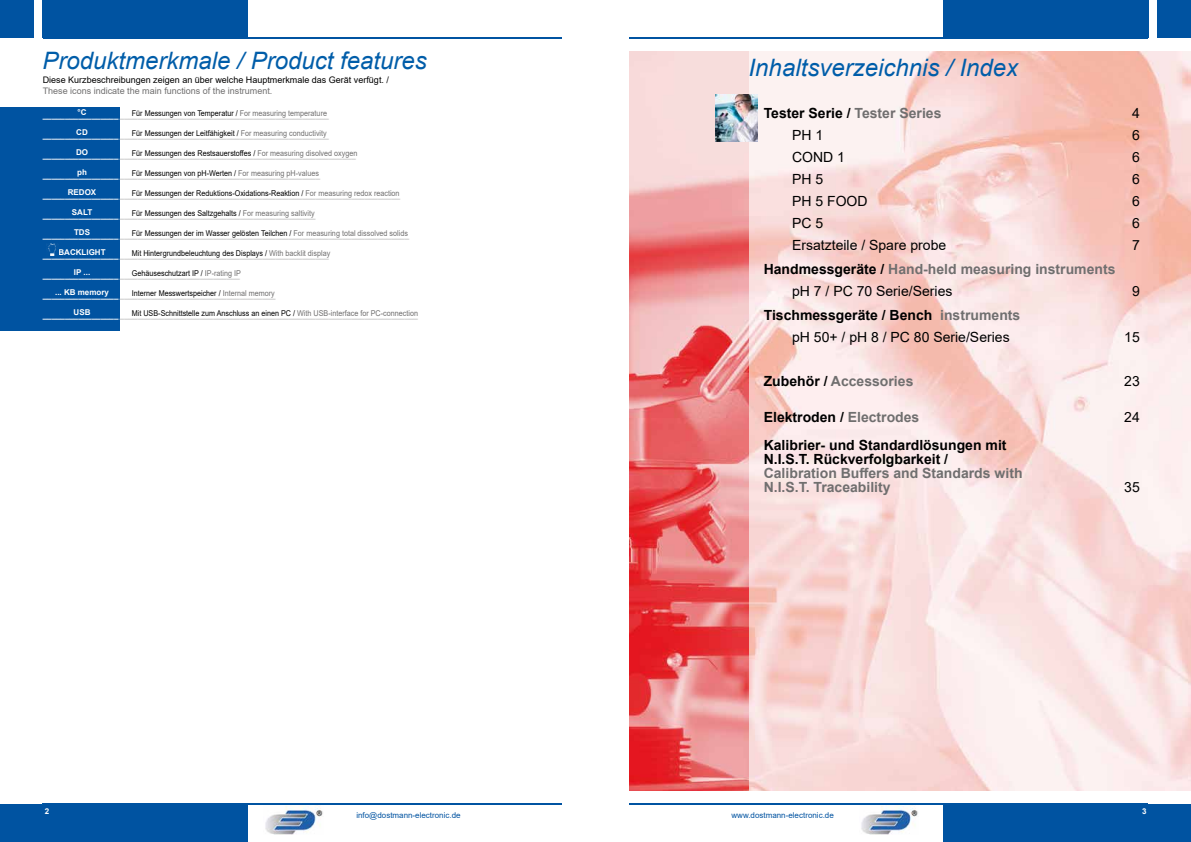
<style>
.page{position:relative;width:1191px;height:842px;background:#fff}
.page>*{position:absolute;margin:0;border:0;box-sizing:border-box;transform-origin:0 0}
.t1{font:italic 24px "Arial";color:#005da9}
.t2{font:700 14px/22px "Arial";color:#706f6f}
.t3{font:14px/22px "Arial";color:#000}
.t4{font:700 14px/14px "Arial";color:#000}
.t5{font:9px "Arial";color:#000}
.t6{font:9px "Arial";color:#706f6f}
.t7{font:700 8px "Arial";color:#c6c6c6}
.t8{font:8px "Arial";color:#000;scale:.9 1}
.t9{font:8px "Arial";color:#0053a1}
.t10{font:700 8px "Arial";color:#fff}
.s1{color:#fff}
.s2{color:#706f6f}
.s3{color:#000}
.s4{font-weight:400;color:#000}
.s5{font-weight:700}
.s6{font-weight:700;color:#706f6f}
</style>
<div class="page">
<div style="left:942px;top:0;width:206px;height:38px;background:#0053a1"></div>
<div style="left:942px;top:804px;width:249px;height:38px;background:#0053a1"></div>
<div style="left:43px;top:0;width:205px;height:38px;background:#0053a1"></div>
<div style="left:0;top:804px;width:248px;height:38px;background:#0053a1"></div>
<div style="left:1157px;top:0;width:34px;height:38px;background:#0053a1"></div>
<div style="left:0;top:0;width:34px;height:38px;background:#0053a1"></div>
<img style="left:265px;top:805px;width:58px;height:30px">
<img style="left:861px;top:805px;width:57px;height:30px">
<hr style="left:43px;top:37px;width:518px;height:1px;background:#0053a1">
<hr style="left:629px;top:37px;width:519px;height:1px;background:#0053a1">
<hr style="left:43px;top:804px;width:518px;height:1px;background:#0053a1">
<hr style="left:629px;top:804px;width:519px;height:1px;background:#0053a1">
<div style="left:0;top:107px;width:119px;height:224px;background:#0053a1"></div>
<svg style="left:48px;top:244px;width:8px;height:12px"></svg>
<img style="left:748px;top:51px;width:443px;height:740px">
<img style="left:629px;top:51px;width:119px;height:740px">
<img style="left:715px;top:94px;width:43px;height:47px">
<h1 class="t1" style="left:43px;top:45px;width:386px">Produktmerkmale / Product features</h1>
<p class="t5" style="left:43px;top:74px;width:348px">Diese Kurzbeschreibungen zeigen an über welche Hauptmerkmale das Gerät verfügt. /</p>
<p class="t6" style="left:43px;top:85px;width:231px">These icons indicate the main functions of the instrument.</p>
<p class="t7" style="left:43px;top:110px;width:288px"><span class="s1">_________________</span> _______________________________________________</p>
<p class="t7" style="left:43px;top:130px;width:288px"><span class="s1">_________________</span> _______________________________________________</p>
<p class="t7" style="left:43px;top:150px;width:314px"><span class="s1">_________________</span> _____________________________________________________</p>
<p class="t7" style="left:43px;top:170px;width:279px"><span class="s1">_________________</span> _____________________________________________</p>
<p class="t7" style="left:43px;top:190px;width:359px"><span class="s1">_________________</span> _______________________________________________________________</p>
<p class="t7" style="left:43px;top:210px;width:274px"><span class="s1">_________________</span> ____________________________________________</p>
<p class="t7" style="left:43px;top:230px;width:368px"><span class="s1">_________________</span> _________________________________________________________________</p>
<p class="t7" style="left:43px;top:250px;width:288px"><span class="s1">_________________</span> _______________________________________________</p>
<p class="t7" style="left:43px;top:270px;width:199px"><span class="s1">_________________</span> ___________________________</p>
<p class="t7" style="left:43px;top:290px;width:234px"><span class="s1">_________________</span> ___________________________________</p>
<p class="t7" style="left:43px;top:310px;width:377px"><span class="s1">_________________</span> ___________________________________________________________________</p>
<p class="t10" style="left:78px;top:106px;width:10px">°C</p>
<p class="t10" style="left:76px;top:126px;width:13px">CD</p>
<p class="t10" style="left:76px;top:146px;width:13px">DO</p>
<p class="t10" style="left:77px;top:166px;width:11px">ph</p>
<p class="t10" style="left:68px;top:186px;width:30px">REDOX</p>
<p class="t10" style="left:72px;top:206px;width:22px">SALT</p>
<p class="t10" style="left:74px;top:226px;width:17px">TDS</p>
<p class="t10" style="left:58px;top:246px;width:49px">BACKLIGHT</p>
<p class="t10" style="left:74px;top:266px;width:18px">IP ...</p>
<p class="t10" style="left:55px;top:286px;width:55px">... KB memory</p>
<p class="t10" style="left:74px;top:306px;width:18px">USB</p>
<p class="t8" style="left:132px;top:108px;width:218px">Für Messungen von Temperatur / <span class="s2">For measuring temperature</span></p>
<p class="t8" style="left:132px;top:128px;width:218px">Für Messungen der Leitfähigkeit / <span class="s2">For measuring conductivity</span></p>
<p class="t8" style="left:132px;top:148px;width:252px">Für Messungen des Restsauerstoffes / <span class="s2">For measuring disolved oxygen</span></p>
<p class="t8" style="left:132px;top:168px;width:209px">Für Messungen von pH-Werten / <span class="s2">For measuring pH-values</span></p>
<p class="t8" style="left:132px;top:188px;width:299px">Für Messungen der Reduktions-Oxidations-Reaktion / <span class="s2">For measuring redox reaction</span></p>
<p class="t8" style="left:132px;top:208px;width:205px">Für Messungen des Saltzgehalts / <span class="s2">For measuring saltivity</span></p>
<p class="t8" style="left:132px;top:228px;width:308px">Für Messungen der im Wasser gelösten Teilchen / <span class="s2">For measuring total dissolved solids</span></p>
<p class="t8" style="left:132px;top:248px;width:222px">Mit Hintergrundbeleuchtung des Displays / <span class="s2">With backlit display</span></p>
<p class="t8" style="left:132px;top:268px;width:123px">Gehäuseschutzart IP / <span class="s2">IP-rating IP</span></p>
<p class="t8" style="left:132px;top:288px;width:160px">Interner Messwertspeicher / <span class="s2">Internal memory</span></p>
<p class="t8" style="left:132px;top:308px;width:319px">Mit USB-Schnittstelle zum Anschluss an einen PC / <span class="s2">With USB-interface for PC-connection</span></p>
<h1 class="t1" style="left:748px;top:52px;width:271px">Inhaltsverzeichnis / Index</h1>
<h2 class="t4" style="left:763px;top:106px;width:179px">Tester Serie / <span class="s2">Tester Series</span></h2>
<h2 class="t3" style="left:1132px;top:102px;width:9px">4</h2>
<h2 class="t3" style="left:792px;top:124px;width:33px">PH 1</h2>
<h2 class="t3" style="left:1132px;top:124px;width:9px">6</h2>
<h2 class="t3" style="left:792px;top:146px;width:54px">COND 1</h2>
<h2 class="t3" style="left:1132px;top:146px;width:9px">6</h2>
<h2 class="t3" style="left:792px;top:168px;width:33px">PH 5</h2>
<h2 class="t3" style="left:1132px;top:168px;width:9px">6</h2>
<h2 class="t3" style="left:792px;top:190px;width:77px">PH 5 FOOD</h2>
<h2 class="t3" style="left:1132px;top:190px;width:9px">6</h2>
<h2 class="t3" style="left:792px;top:212px;width:33px">PC 5</h2>
<h2 class="t3" style="left:1132px;top:212px;width:9px">6</h2>
<h2 class="t3" style="left:792px;top:234px;width:156px">Ersatzteile / Spare probe</h2>
<h2 class="t3" style="left:1132px;top:234px;width:9px">7</h2>
<h2 class="t2" style="left:792px;top:258px;width:325px;text-indent:-28px"><span class="s3">Handmessgeräte /</span> Hand-held measuring instruments <span class="s4">pH 7 / PC 70 Serie/Series</span></h2>
<h2 class="t3" style="left:1132px;top:280px;width:9px">9</h2>
<h2 class="t3" style="left:792px;top:304px;width:230px;text-indent:-28px"><span class="s5">Tischmessgeräte / Bench</span> <span class="s6">instruments </span>pH 50+ / pH 8 / PC 80 Serie/Series</h2>
<h2 class="t3" style="left:1124px;top:326px;width:17px">15</h2>
<h2 class="t2" style="left:763px;top:370px;width:151px"><span class="s3">Zubehör /</span> Accessories</h2>
<h2 class="t3" style="left:1124px;top:370px;width:17px">23</h2>
<h2 class="t4" style="left:763px;top:410px;width:157px">Elektroden / <span class="s2">Electrodes</span></h2>
<h2 class="t3" style="left:1124px;top:406px;width:17px">24</h2>
<h2 class="t4" style="left:763px;top:438px;width:244px">Kalibrier- und Standardlösungen mit<br>N.I.S.T. Rückverfolgbarkeit /</h2>
<h2 class="t2" style="left:763px;top:466px;width:260px;line-height:14px">Calibration Buffers and Standards with<br>N.I.S.T. Traceability</h2>
<h2 class="t3" style="left:1124px;top:476px;width:17px">35</h2>
<p class="t10" style="left:45px;top:805px;width:6px">2</p>
<p class="t10" style="left:1142px;top:805px;width:6px">3</p>
<p class="t9" style="left:356px;top:810px;width:106px">info@dostmann-electronic.de</p>
<p class="t9" style="left:731px;top:810px;width:104px">www.dostmann-electronic.de</p>
</div>
